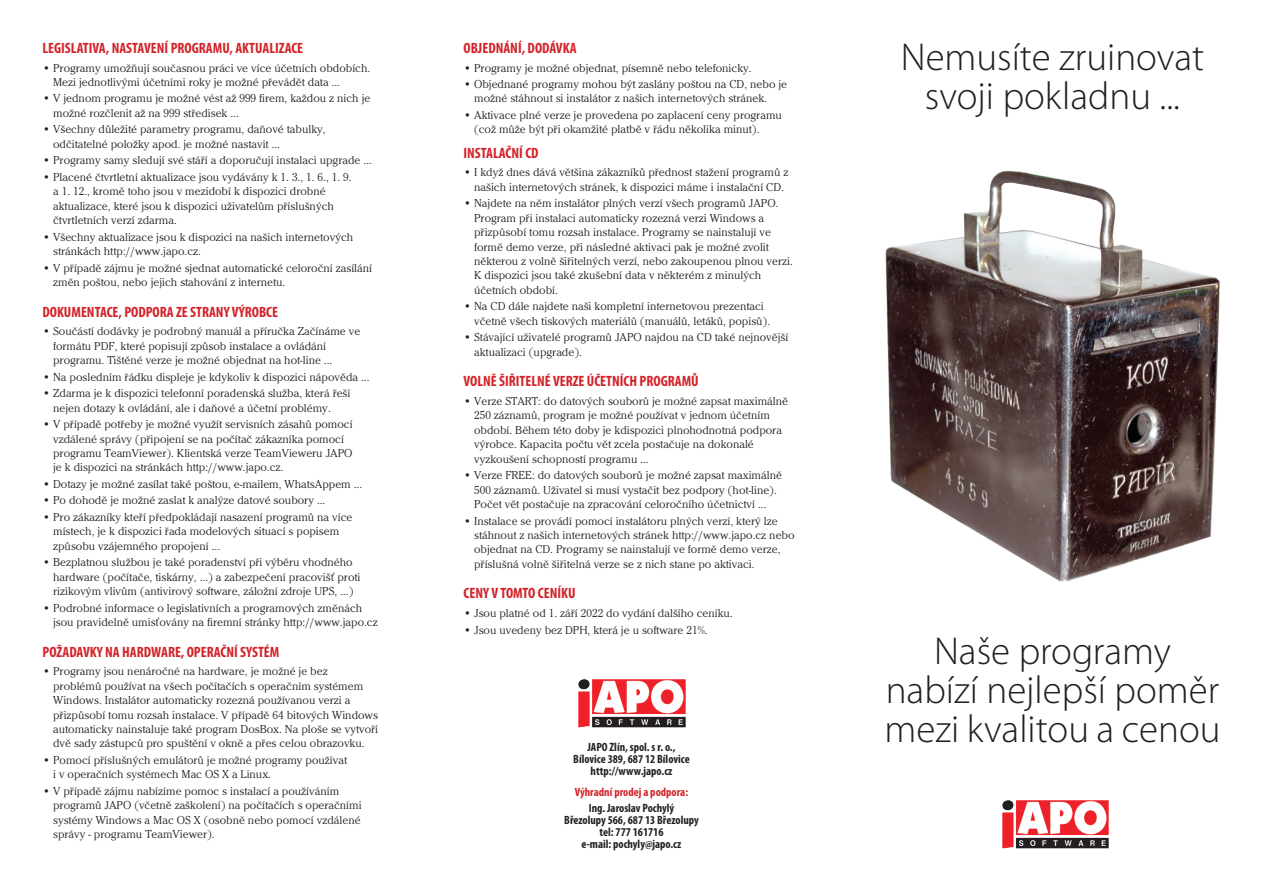
<style>
.page{position:relative;width:1263px;height:893px;background:#fff}
.page>*{position:absolute;margin:0;border:0;box-sizing:border-box;transform-origin:0 0}
.t1{font:300 39px/39px "Myriad Pro";color:#231f20;text-align:center}
.t2{font:700 condensed 15px "Myriad Pro";color:#d22329}
.t3{font:12px/14.4px "Cheltenham Itc TCE Ligh";color:#231f20}
.t4{font:700 condensed 12px/12px "Myriad Pro";color:#231f20;text-align:center}
.t5{font:700 condensed 12px "Myriad Pro";color:#d22329}
</style>
<div class="page">
<img style="left:578px;top:680px;width:107px;height:48px">
<img style="left:1002px;top:801px;width:107px;height:47px">
<img style="left:885px;top:170px;width:335px;height:412px">
<p class="t2" style="left:43px;top:42px;width:262px">LEGISLATIVA, NASTAVENÍ PROGRAMU, AKTUALIZACE</p>
<p class="t3" style="left:53px;top:61px;width:319px;text-indent:-11px">• Programy umožňují současnou práci ve více účetních obdobích.<br>Mezi jednotlivými účetními roky je možné převádět data ...</p>
<p class="t3" style="left:53px;top:92px;width:319px;text-indent:-11px">• V jednom programu je možné vést až 999 firem, každou z nich je možné rozčlenit až na 999 středisek ...</p>
<p class="t3" style="left:53px;top:123px;width:274px;text-indent:-11px">• Všechny důležité parametry programu, daňové tabulky, odčitatelné položky apod. je možné nastavit ...</p>
<p class="t3" style="left:43px;top:154px;width:331px">• Programy samy sledují své stáří a doporučují instalaci upgrade ...</p>
<p class="t3" style="left:53px;top:170px;width:300px;text-indent:-11px">• Placené čtvrtletní aktualizace jsou vydávány k 1. 3., 1. 6., 1. 9. a 1. 12., kromě toho jsou v mezidobí k dispozici drobné aktualizace, které jsou k dispozici uživatelům příslušných čtvrtletních verzí zdarma.</p>
<p class="t3" style="left:53px;top:230px;width:302px;text-indent:-11px">• Všechny aktualizace jsou k dispozici na našich internetových stránkách http://www.japo.cz.</p>
<p class="t3" style="left:53px;top:261px;width:320px;text-indent:-11px">• V případě zájmu je možné sjednat automatické celoroční zasílání změn poštou, nebo jejich stahování z internetu.</p>
<p class="t2" style="left:43px;top:305px;width:237px">DOKUMENTACE, PODPORA ZE STRANY VÝROBCE</p>
<p class="t3" style="left:53px;top:325px;width:309px;text-indent:-11px">• Součástí dodávky je podrobný manuál a příručka Začínáme ve formátu PDF, které popisují způsob instalace a ovládání programu. Tištěné verze je možné objednat na hot-line ...</p>
<p class="t3" style="left:43px;top:370px;width:328px">• Na posledním řádku displeje je kdykoliv k dispozici nápověda ...</p>
<p class="t3" style="left:53px;top:386px;width:299px;text-indent:-11px">• Zdarma je k dispozici telefonní poradenská služba, která řeší nejen dotazy k ovládání, ale i daňové a účetní problémy.</p>
<p class="t3" style="left:53px;top:417px;width:301px;text-indent:-11px">• V případě potřeby je možné využít servisních zásahů pomocí vzdálené správy (připojení se na počítač zákazníka pomocí programu TeamViewer). Klientská verze TeamVieweru JAPO je k dispozici na stránkách http://www.japo.cz.</p>
<p class="t3" style="left:43px;top:477px;width:321px">• Dotazy je možné zasílat také poštou, e-mailem, WhatsAppem ...</p>
<p class="t3" style="left:43px;top:494px;width:284px">• Po dohodě je možné zaslat k analýze datové soubory ...</p>
<p class="t3" style="left:53px;top:510px;width:301px;text-indent:-11px">• Pro zákazníky kteří předpokládají nasazení programů na více místech, je k dispozici řada modelových situací s popisem způsobu vzájemného propojení ...</p>
<p class="t3" style="left:53px;top:555px;width:309px;text-indent:-11px">• Bezplatnou službou je také poradenství při výběru vhodného hardware (počítače, tiskárny, ...) a zabezpečení pracovišť proti rizikovým vlivům (antivirový software, záložní zdroje UPS, ...)</p>
<p class="t3" style="left:53px;top:601px;width:326px;text-indent:-11px">• Podrobné informace o legislativních a programových změnách jsou pravidelně umisťovány na firemní stránky http://www.japo.cz</p>
<p class="t2" style="left:43px;top:645px;width:238px">POŽADAVKY NA HARDWARE, OPERAČNÍ SYSTÉM</p>
<p class="t3" style="left:53px;top:665px;width:327px;text-indent:-11px">• Programy jsou nenáročné na hardware, je možné je bez problémů používat na všech počítačích s operačním systémem Windows. Instalátor automaticky rozezná používanou verzi a přizpůsobí tomu rozsah instalace. V případě 64 bitových Windows automaticky nainstaluje také program DosBox. Na ploše se vytvoří dvě sady zástupců pro spuštění v okně a přes celou obrazovku.</p>
<p class="t3" style="left:53px;top:753px;width:295px;text-indent:-11px">• Pomocí příslušných emulátorů je možné programy používat i v operačních systémech Mac OS X a Linux.</p>
<p class="t3" style="left:53px;top:784px;width:310px;text-indent:-11px">• V případě zájmu nabízíme pomoc s instalací a používáním programů JAPO (včetně zaškolení) na počítačích s operačními systémy Windows a Mac OS X (osobně nebo pomocí vzdálené správy - programu TeamViewer).</p>
<p class="t2" style="left:463px;top:42px;width:115px">OBJEDNÁNÍ, DODÁVKA</p>
<p class="t3" style="left:463px;top:61px;width:290px">• Programy je možné objednat, písemně nebo telefonicky.</p>
<p class="t3" style="left:474px;top:77px;width:314px;text-indent:-11px">• Objednané programy mohou být zaslány poštou na CD, nebo je možné stáhnout si instalátor z našich internetových stránek.</p>
<p class="t3" style="left:474px;top:108px;width:309px;text-indent:-11px">• Aktivace plné verze je provedena po zaplacení ceny programu (což může být při okamžité platbě v řádu několika minut).</p>
<p class="t2" style="left:463px;top:147px;width:77px">INSTALAČNÍ CD</p>
<p class="t3" style="left:463px;top:166px;width:326px;text-align:center">• I když dnes dává většina zákazníků přednost stažení programů z našich internetových stránek, k dispozici máme i instalační CD.</p>
<p class="t3" style="left:474px;top:197px;width:320px;text-indent:-11px">• Najdete na něm instalátor plných verzí všech programů JAPO.<br>Program při instalaci automaticky rozezná verzi Windows a přizpůsobí tomu rozsah instalace. Programy se nainstalují ve formě demo verze, při následné aktivaci pak je možné zvolit některou z volně šiřitelných verzí, nebo zakoupenou plnou verzi.<br>K dispozici jsou také zkušební data v některém z minulých účetních období.</p>
<p class="t3" style="left:474px;top:299px;width:297px;text-indent:-11px">• Na CD dále najdete naši kompletní internetovou prezentaci včetně všech tiskových materiálů (manuálů, letáků, popisů).</p>
<p class="t3" style="left:474px;top:330px;width:316px;text-indent:-11px">• Stávající uživatelé programů JAPO najdou na CD také nejnovější aktualizaci (upgrade).</p>
<p class="t2" style="left:463px;top:375px;width:237px">VOLNĚ ŠIŘITELNÉ VERZE ÚČETNÍCH PROGRAMŮ</p>
<p class="t3" style="left:474px;top:394px;width:315px;text-indent:-11px">• Verze START: do datových souborů je možné zapsat maximálně 250 záznamů, program je možné používat v jednom účetním období. Během této doby je kdispozici plnohodnotná podpora výrobce. Kapacita počtu vět zcela postačuje na dokonalé vyzkoušení schopností programu ...</p>
<p class="t3" style="left:463px;top:468px;width:320px;text-align:center">• Verze FREE: do datových souborů je možné zapsat maximálně<br>500 záznamů. Uživatel si musí vystačit bez podpory (hot-line).<br>Počet vět postačuje na zpracování celoročního účetnictví ...</p>
<p class="t3" style="left:474px;top:514px;width:322px;text-indent:-11px">• Instalace se provádí pomocí instalátoru plných verzí, který lze stáhnout z našich internetových stránek http://www.japo.cz nebo objednat na CD. Programy se nainstalují ve formě demo verze, příslušná volně šiřitelná verze se z nich stane po aktivaci.</p>
<p class="t2" style="left:463px;top:587px;width:114px">CENY V TOMTO CENÍKU</p>
<p class="t3" style="left:463px;top:606px;width:271px">• Jsou platné od 1. září 2022 do vydání dalšího ceníku.</p>
<p class="t3" style="left:463px;top:623px;width:246px">• Jsou uvedeny bez DPH, která je u software 21%.</p>
<p class="t4" style="left:573px;top:742px;width:118px">JAPO Zlín, spol. s r. o.,<br>Bílovice 389, 687 12 Bílovice http://www.japo.cz</p>
<p class="t5" style="left:575px;top:786px;width:115px">Výhradní prodej a podpora:</p>
<p class="t4" style="left:564px;top:803px;width:136px">Ing. Jaroslav Pochylý<br>Březolupy 566, 687 13 Březolupy tel: 777 161716<br>e-mail: pochyly@japo.cz</p>
<h1 class="t1" style="left:901px;top:41px;width:305px">Nemusíte zruinovat svoji pokladnu ...</h1>
<h1 class="t1" style="left:884px;top:634px;width:337px">Naše programy nabízí nejlepší poměr mezi kvalitou a cenou</h1>
</div>
